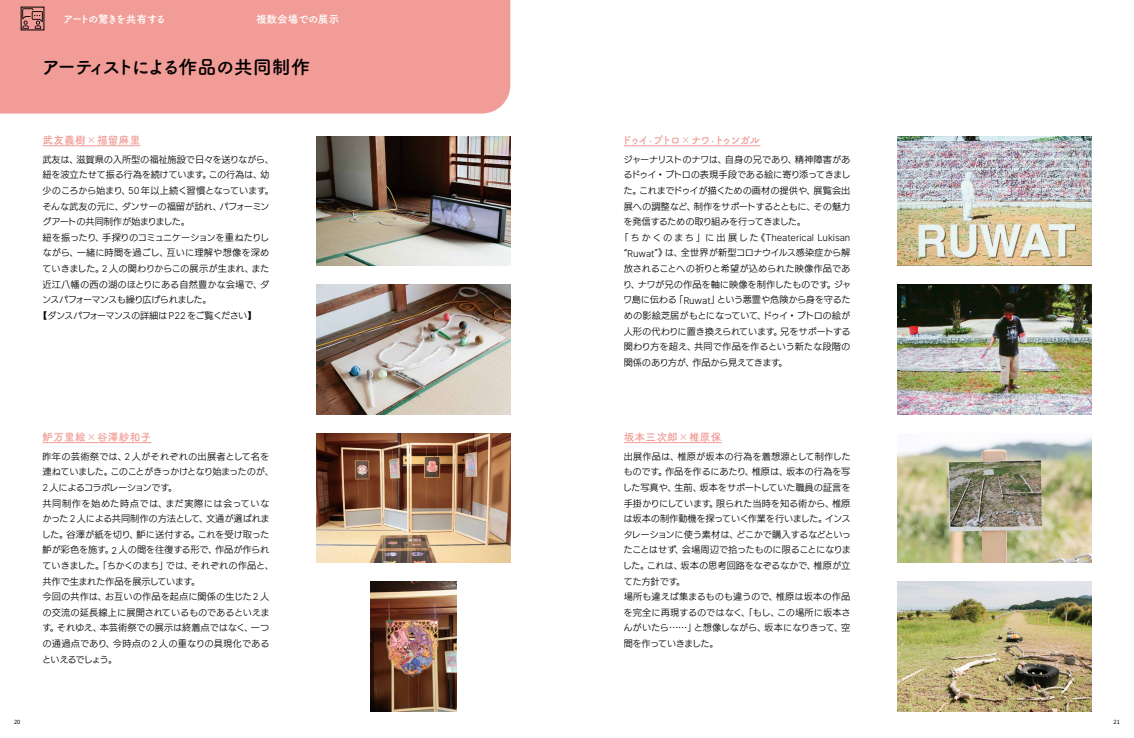
<style>
.page{position:relative;width:1134px;height:738px;background:#fff}
.page>*{position:absolute;margin:0;border:0;box-sizing:border-box;transform-origin:0 0}
.t1{font:700 19.1px "Tsuku A Rd Gothic";letter-spacing:-.11em;color:#000}
.t2{font:700 10.6px "Tsuku A Rd Gothic";letter-spacing:.025em;color:#f19c97}
.t3{font:700 10.6px "Tsuku A Rd Gothic";letter-spacing:-.185em;color:#f19c97}
.t4{font:700 10.6px "Tsuku A Rd Gothic";letter-spacing:-.165em;color:#fff}
.t5{font:700 10.6px "Tsuku A Rd Gothic";color:#fff}
.t6{font:300 9.5px "Inter";letter-spacing:-.01em;color:#000}
.t7{font:9.2px/15.6px "UD Kakugo Small Pr 6 N R";letter-spacing:-.01em;color:#000;text-align:justify}
.t8{font:9.2px "UD Kakugo Small Pr 6 N R";letter-spacing:-.055em;color:#000}
.t9{font:9.2px "UD Kakugo Small Pr 6 N R";letter-spacing:-.03em;color:#000}
.t10{font:9.2px "UD Kakugo Small Pr 6 N R";letter-spacing:-.07em;color:#000}
.t11{font:9.2px "UD Kakugo Small Pr 6 N R";letter-spacing:.01em;color:#000}
.t12{font:9.2px "UD Kakugo Small Pr 6 N R";letter-spacing:.015em;color:#000}
.t13{font:9.2px "UD Kakugo Small Pr 6 N R";letter-spacing:-.085em;color:#000}
.t14{font:9.2px "UD Kakugo Small Pr 6 N R";letter-spacing:-.04em;color:#000}
.t15{font:5.7px "Source Han Sans JP";color:#000}
.s1{font-family:"Inter";font-weight:300;font-size:9.5px}
.s2{font-family:"UD Kakugo Small Pr 6 N R";font-weight:400;font-size:9.2px}
</style>
<div class="page">
<div style="left:0;top:0;width:510px;height:113px;background:#f19c97"></div>
<svg style="left:23px;top:9px;width:19px;height:19px"></svg>
<img style="left:316px;top:136px;width:194px;height:129px">
<img style="left:897px;top:136px;width:194px;height:129px">
<img style="left:316px;top:433px;width:194px;height:128px">
<img style="left:897px;top:437px;width:194px;height:124px">
<img style="left:316px;top:284px;width:194px;height:130px">
<img style="left:897px;top:284px;width:194px;height:130px">
<img style="left:370px;top:581px;width:86px;height:129px">
<img style="left:897px;top:581px;width:194px;height:129px">
<hr style="left:43px;top:145px;width:98px;height:1px;background:#f19c97">
<hr style="left:624px;top:145px;width:136px;height:1px;background:#f19c97">
<hr style="left:43px;top:442px;width:108px;height:1px;background:#f19c97">
<hr style="left:624px;top:442px;width:98px;height:1px;background:#f19c97">
<p class="t4" style="left:63px;top:10px;width:105px">アートの驚きを共有する</p>
<h1 class="t1" style="left:42px;top:52px;width:270px">アーティストによる作品の共同制作</h1>
<p class="t5" style="left:256px;top:10px;width:85px">複数会場での展示</p>
<p class="t2" style="left:43px;top:132px;width:99px">武友義樹×福留麻里</p>
<p class="t7" style="left:43px;top:152px;width:233px">武友は、滋賀県の入所型の福祉施設で日々を送りながら、</p>
<p class="t7" style="left:43px;top:167px;width:228px">紐を波立たせて振る行為を続けています。この行為は、幼</p>
<p class="t7" style="left:43px;top:183px;width:233px">少のころから始まり、<span class="s1">50</span> 年以上続く習慣となっています。</p>
<p class="t7" style="left:43px;top:198px;width:228px">そんな武友の元に、ダンサーの福留が訪れ、パフォーミン</p>
<p class="t14" style="left:43px;top:216px;width:149px">グアートの共同制作が始まりました。</p>
<p class="t8" style="left:43px;top:232px;width:228px">紐を振ったり、手探りのコミュニケーションを重ねたりし</p>
<p class="t11" style="left:42px;top:248px;width:228px">ながら、一緒に時間を過ごし、互いに理解や想像を深め</p>
<p class="t9" style="left:43px;top:263px;width:228px">ていきました。<span class="s1">2</span> 人の関わりからこの展示が生まれ、また</p>
<p class="t12" style="left:43px;top:279px;width:228px">近江八幡の西の湖のほとりにある自然豊かな会場で、ダ</p>
<p class="t13" style="left:42px;top:294px;width:171px">ンスパフォーマンスも繰り広げられました。</p>
<p class="t10" style="left:38px;top:310px;width:220px">【ダンスパフォーマンスの詳細は <span class="s1">P22</span> をご覧ください】</p>
<p class="t2" style="left:43px;top:428px;width:110px">魲万里絵×谷澤紗和子</p>
<p class="t7" style="left:42px;top:448px;width:234px;text-align:left">昨年の芸術祭では、<span class="s1">2</span>人がそれぞれの出展者として名を連ねていました。このことがきっかけとなり始まったのが、<br><span class="s1">2</span> 人によるコラボレーションです。<br>共同制作を始めた時点では、まだ実際には会っていなかった<span class="s1">2</span> 人による共同制作の方法として、文通が選ばれました。谷澤が紙を切り、魲に送付する。これを受け取った魲が彩色を施す。<span class="s1">2</span>人の間を往復する形で、作品が作られていきました。「ちかくのまち」では、それぞれの作品と、共作で生まれた作品を展示しています。<br>今回の共作は、お互いの作品を起点に関係の生じた<span class="s1">2</span>人の交流の延長線上に展開されているものであるといえます。それゆえ、本芸術祭での展示は終着点ではなく、一つの通過点であり、今時点の<span class="s1">2</span>人の重なりの具現化であるといえるでしょう。</p>
<p class="t3" style="left:621px;top:132px;width:140px">ドゥイ· プトロ×ナワ·トゥンガル</p>
<p class="t7" style="left:623px;top:152px;width:229px">ジャーナリストのナワは、自身の兄であり、精神障害があるドゥイ・プトロの表現手段である絵に寄り添ってきました。これまでドゥイが描くための画材の提供や、展覧会出展への調整など、制作をサポートするとともに、その魅力を発信するための取り組みを行ってきました。</p>
<p class="t6" style="left:619px;top:231px;width:233px"><span class="s2">「ちかくのまち」に出展した《</span>Theaterical Lukisan</p>
<p class="t7" style="left:623px;top:245px;width:230px">“<span class="s1">Ruwat</span>”》は、全世界が新型コロナウイルス感染症から解放されることへの祈りと希望が込められた映像作品であり、ナワが兄の作品を軸に映像を制作したものです。ジャワ島に伝わる「<span class="s1">Ruwat</span>」という悪霊や危険から身を守るための影絵芝居がもとになっていて、ドゥイ・プトロの絵が人形の代わりに置き換えられています。兄をサポートする関わり方を超え、共同で作品を作るという新たな段階の関係のあり方が、作品から見えてきます。</p>
<p class="t2" style="left:624px;top:428px;width:99px">坂本三次郎×椎原保</p>
<p class="t7" style="left:623px;top:448px;width:230px;text-align:left">出展作品は、椎原が坂本の行為を着想源として制作したものです。作品を作るにあたり、椎原は、坂本の行為を写した写真や、生前、坂本をサポートしていた職員の証言を手掛かりにしています。限られた当時を知る術から、椎原は坂本の制作動機を探っていく作業を行いました。インスタレーションに使う素材は、どこかで購入するなどといったことはせず、会場周辺で拾ったものに限ることになりました。これは、坂本の思考回路をなぞるなかで、椎原が立てた方針です。<br>場所も違えば集まるものも違うので、椎原は坂本の作品を完全に再現するのではなく、「もし、この場所に坂本さんがいたら……」と想像しながら、坂本になりきって、空間を作っていきました。</p>
<p class="t15" style="left:14px;top:718px;width:8px">20</p>
<p class="t15" style="left:1113px;top:718px;width:8px">21</p>
</div>
